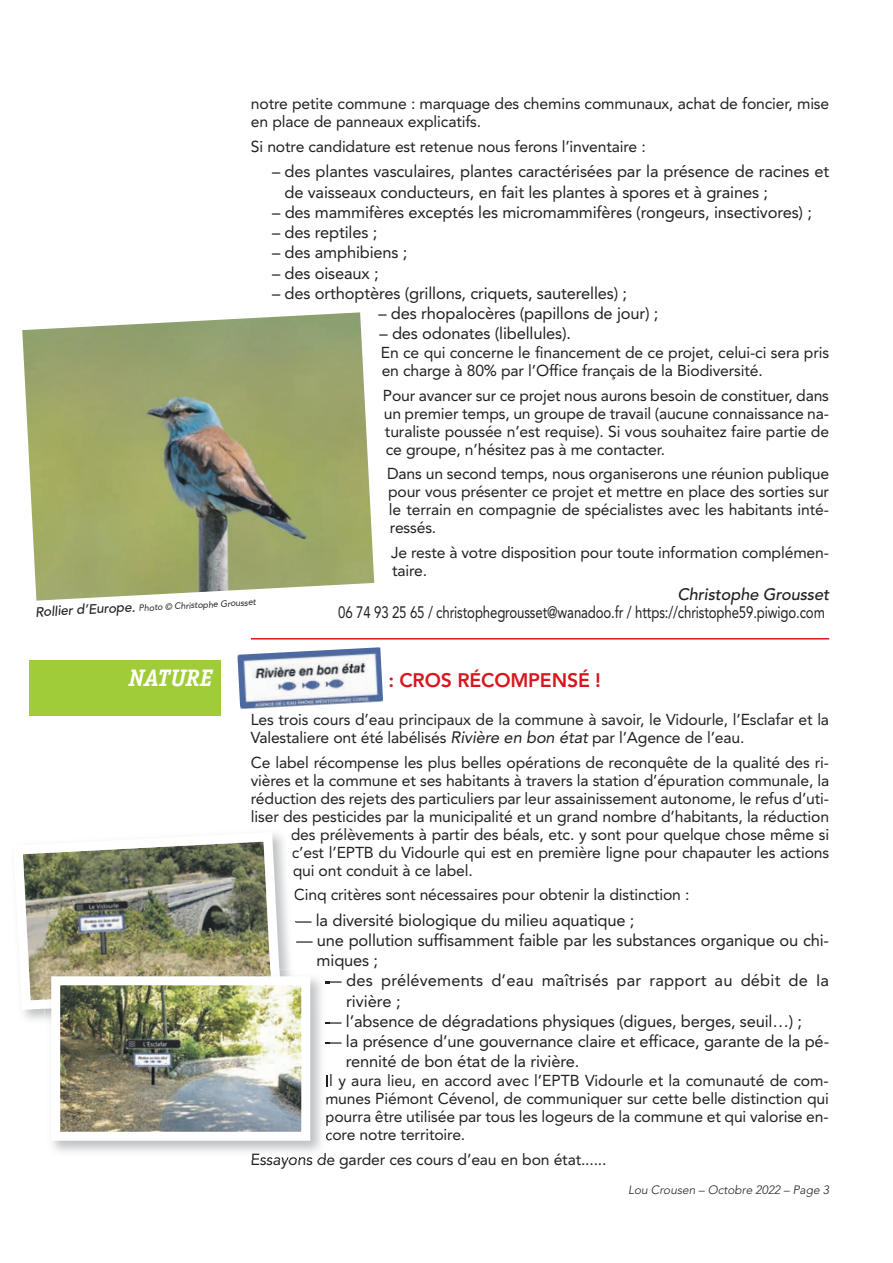
<style>
.page{position:relative;width:893px;height:1263px;background:#fff}
.page>*{position:absolute;margin:0;border:0;box-sizing:border-box;transform-origin:0 0}
.t1{font:italic 700 24px "Officina Serif";color:#fff}
.t2{font:800 19.5px "Avenir";letter-spacing:-.01em;color:#d7171f}
.t3{font:16.5px/20.2px "Avenir";letter-spacing:-.01em;color:#231f20}
.t4{font:16.5px "Avenir";letter-spacing:-.01em;color:#231f20;scale:.8 1}
.t5{font:16.5px/20.2px "Avenir";letter-spacing:.01em;color:#231f20}
.t6{font:italic 500 16.5px "Avenir";letter-spacing:-.01em;color:#231f20}
.t7{font:15.75px/18px "Avenir";letter-spacing:-.01em;color:#231f20}
.t8{font:italic 300 12px "Avenir";color:#231f20}
.t9{font:italic 9px "Avenir";color:#231f20}
.s1{font-weight:500;font-size:13.5px}
.s2{font-style:italic;font-size:16.5px}
</style>
<div class="page">
<hr style="left:251px;top:638px;width:578px;height:1px;background:#d7171f">
<div style="left:30px;top:660px;width:191px;height:55px;background:#a1cc3a"></div>
<img style="left:237px;top:647px;width:146px;height:62px">
<img style="left:12px;top:831px;width:273px;height:183px">
<img style="left:49px;top:1015px;width:281px;height:145px">
<img style="left:310px;top:978px;width:20px;height:37px">
<svg style="left:326px;top:1097px;width:4px;height:7px"></svg>
<svg style="left:326px;top:1115px;width:4px;height:11px"></svg>
<svg style="left:326px;top:1133px;width:4px;height:7px"></svg>
<img style="left:252px;top:1153px;width:74px;height:7px">
<img style="left:45px;top:970px;width:226px;height:30px">
<img style="left:61px;top:986px;width:239px;height:145px">
<div style="left:51px;top:976px;width:259px;height:165px;border:9px solid #fff"></div>
<img style="left:22px;top:312px;width:352px;height:289px">
<p class="t7" style="left:251px;top:94px;width:580px">notre petite commune : marquage des chemins communaux, achat de foncier, mise en place de panneaux explicatifs.</p>
<p class="t7" style="left:251px;top:137px;width:396px">Si notre candidature est retenue nous ferons l’inventaire :</p>
<p class="t3" style="left:285px;top:161px;width:546px;text-indent:-12px">– des plantes vasculaires, plantes caractérisées par la présence de racines et de vaisseaux conducteurs, en fait les plantes à spores et à graines ;</p>
<p class="t3" style="left:272px;top:202px;width:541px">– des mammifères exceptés les micromammifères (rongeurs, insectivores) ;</p>
<p class="t3" style="left:272px;top:222px;width:107px">– des reptiles ;</p>
<p class="t3" style="left:272px;top:242px;width:137px">– des amphibiens ;</p>
<p class="t3" style="left:272px;top:262px;width:108px">– des oiseaux ;</p>
<p class="t3" style="left:272px;top:283px;width:356px">– des orthoptères (grillons, criquets, sauterelles) ;</p>
<p class="t3" style="left:378px;top:303px;width:282px">– des rhopalocères (papillons de jour) ;</p>
<p class="t3" style="left:380px;top:323px;width:193px">– des odonates (libellules).</p>
<p class="t7" style="left:381px;top:343px;width:450px">En ce qui concerne le financement de ce projet, celui-ci sera pris en charge à 80% par l’Office français de la Biodiversité.</p>
<p class="t7" style="left:383px;top:386px;width:448px;text-align:justify">Pour avancer sur ce projet nous aurons besoin de constituer, dans un premier temps, un groupe de travail (aucune connaissance na&shy;turaliste poussée n’est requise). Si vous souhaitez faire partie de ce groupe, n’hésitez pas à me contacter.</p>
<p class="t7" style="left:387px;top:464px;width:444px;text-align:justify">Dans un second temps, nous organiserons une réunion publique pour vous présenter ce projet et mettre en place des sorties sur le terrain en compagnie de spécialistes avec les habitants inté&shy;ressés.</p>
<p class="t7" style="left:391px;top:543px;width:439px">Je reste à votre disposition pour toute information complémen&shy;taire.</p>
<p class="t6" style="left:677px;top:584px;width:153px">Christophe Grousset</p>
<p class="t4" style="left:338px;top:599px;width:610px">06 74 93 25 65 / christophegrousset@wanadoo.fr / https://christophe59.piwigo.com</p>
<p class="t9" style="left:35px;top:608px;width:222px;rotate:-3deg"><span class="s1">Rollier d’Europe.</span> Photo © Christophe Grousset</p>
<h1 class="t1" style="left:129px;top:669px;width:85px">NATURE</h1>
<p class="t2" style="left:388px;top:665px;width:214px">: CROS RÉCOMPENSÉ !</p>
<p class="t7" style="left:251px;top:710px;width:580px">Les trois cours d’eau principaux de la commune à savoir, le Vidourle, l’Esclafar et la<br>Valestaliere ont été labélisés <span class="s2">Rivière en bon état</span> par l’Agence de l’eau.</p>
<p class="t7" style="left:251px;top:753px;width:580px">Ce label récompense les plus belles opérations de reconquête de la qualité des ri-</p>
<p class="t7" style="left:251px;top:771px;width:580px">vières et la commune et ses habitants à travers la station d’épuration communale, la</p>
<p class="t7" style="left:251px;top:789px;width:580px">réduction des rejets des particuliers par leur assainissement autonome, le refus d’uti-</p>
<p class="t7" style="left:251px;top:807px;width:580px">liser des pesticides par la municipalité et un grand nombre d’habitants, la réduction</p>
<p class="t7" style="left:291px;top:825px;width:540px">des prélèvements à partir des béals, etc. y sont pour quelque chose même si</p>
<p class="t7" style="left:292px;top:843px;width:539px">c’est l’EPTB du Vidourle qui est en première ligne pour chapauter les actions</p>
<p class="t7" style="left:293px;top:861px;width:182px">qui ont conduit à ce label.</p>
<p class="t7" style="left:294px;top:885px;width:397px">Cinq critères sont nécessaires pour obtenir la distinction :</p>
<p class="t3" style="left:295px;top:909px;width:341px">— la diversité biologique du milieu aquatique ;</p>
<p class="t3" style="left:317px;top:930px;width:514px;text-indent:-21px">— une pollution suffisamment faible par les substances organique ou chi&shy;miques ;</p>
<p class="t5" style="left:346px;top:970px;width:485px;text-indent:-21px">— des prélévements d’eau maîtrisés par rapport au débit de Ia rivière ;</p>
<p class="t3" style="left:325px;top:1010px;width:478px">— l’absence de dégradations physiques (digues, berges, seuil…) ;</p>
<p class="t3" style="left:346px;top:1031px;width:485px;text-indent:-21px">— la présence d’une gouvernance claire et efficace, garante de la pé&shy;rennité de bon état de la rivière.</p>
<p class="t7" style="left:325px;top:1071px;width:505px;text-align:justify">Il y aura lieu, en accord avec l’EPTB Vidourle et la comunauté de com&shy;munes Piémont Cévenol, de communiquer sur cette belle distinction qui pourra être utilisée par tous les logeurs de la commune et qui valorise en&shy;core notre territoire.</p>
<p class="t7" style="left:251px;top:1150px;width:357px">Essayons de garder ces cours d’eau en bon état......</p>
<p class="t8" style="left:628px;top:1183px;width:203px">Lou Crousen – Octobre 2022 – Page 3</p>
</div>
